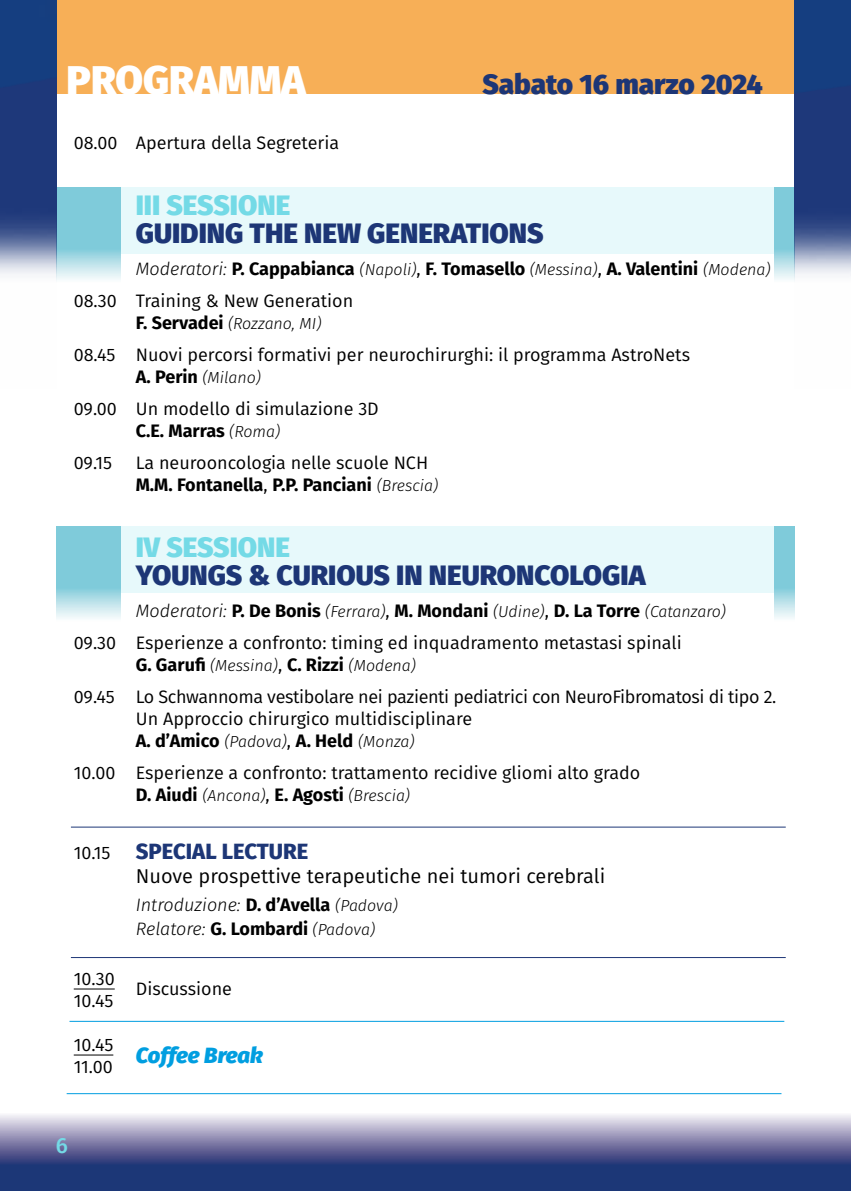
<style>
.page{position:relative;width:851px;height:1191px;background:#fff}
.page>*{position:absolute;margin:0;border:0;box-sizing:border-box;transform-origin:0 0}
.t1{font:800 40px "Fira Sans";color:#fff}
.t2{font:800 28px "Fira Sans";color:#1d3676}
.t3{font:800 28px "Fira Sans";color:#74dae6}
.t4{font:800 22px "Fira Sans";color:#1d3676}
.t5{font:italic 800 22px "Fira Sans";letter-spacing:-.01em;color:#009ee0}
.t6{font:500 22px "Fira Sans";color:#74dae6}
.t7{font:20px "Fira Sans";color:#000}
.t8{font:18px/22px "Fira Sans";color:#000}
.t9{font:18px/22px "Fira Sans";letter-spacing:-.02em;color:#000}
.t10{font:700 18px/32px "Fira Sans";color:#000}
.t11{font:italic 300 18px/24px "Fira Sans";color:#000}
.t12{font:italic 300 16px "Fira Sans";color:#000}
.s1{font-weight:300;font-style:italic}
.s2{font-weight:300;font-style:italic;font-size:16px}
.s3{font-weight:400}
.s4{font-weight:700;font-style:normal;font-size:18px}
.s5{font-weight:700}
.s6{font-weight:400;font-style:normal;font-size:18px}
.s7{font-weight:400;font-size:18px;color:#000}
.s8{font-weight:700;font-style:normal}
.s9{font-size:16px}
</style>
<div class="page">
<div style="left:89px;top:187px;width:693px;height:67px;background:#e7f9fb"></div>
<div style="left:89px;top:526px;width:693px;height:66px;background:#e7f9fb"></div>
<svg style="left:57px;top:187px;width:63px;height:93px;background:#94d3df"></svg>
<svg style="left:57px;top:526px;width:63px;height:93px;background:#94d3df"></svg>
<svg style="left:774px;top:187px;width:20px;height:93px;background:#94d3df"></svg>
<svg style="left:774px;top:526px;width:20px;height:93px;background:#94d3df"></svg>
<div style="left:45px;top:0;width:768px;height:94px;background:#f7af57"></div>
<svg style="left:0;top:1115px;width:850px;height:76px;background:#656e9d"></svg>
<svg style="left:850px;top:1115px;width:1px;height:76px"></svg>
<hr style="left:74px;top:988px;width:41px;height:1px;background:#000">
<hr style="left:74px;top:1054px;width:39px;height:1px;background:#000">
<img style="left:0;top:0;width:57px;height:281px">
<img style="left:794px;top:0;width:56px;height:281px">
<hr style="left:69px;top:1020px;width:715px;height:1px;background:#009ee0">
<hr style="left:67px;top:1093px;width:714px;height:1px;background:#009ee0">
<hr style="left:71px;top:826px;width:714px;height:1px;background:#1d3676">
<hr style="left:71px;top:957px;width:714px;height:1px;background:#1d3676">
<h1 class="t1" style="left:67px;top:44px;width:240px">PROGRAMMA</h1>
<h2 class="t2" style="left:482px;top:59px;width:282px">Sabato 16 marzo 2024</h2>
<p class="t8" style="left:74px;top:131px;width:267px">08.00 Apertura della Segreteria</p>
<h2 class="t3" style="left:136px;top:180px;width:156px">III SESSIONE</h2>
<h2 class="t2" style="left:136px;top:208px;width:409px">GUIDING THE NEW GENERATIONS</h2>
<p class="t10" style="left:74px;top:251px;width:698px;text-indent:62px"><span class="s1">Moderatori:</span> P. Cappabianca <span class="s2">(Napoli)</span><span class="s3">,</span> F. Tomasello <span class="s2">(Messina)</span><span class="s3">,</span> A. Valentini <span class="s2">(Modena)<br></span><span class="s3">08.30 Training &amp; New Generation</span></p>
<p class="t12" style="left:136px;top:312px;width:187px"><span class="s4">F. Servadei</span> (Rozzano, MI)</p>
<p class="t8" style="left:74px;top:343px;width:617px">08.45 Nuovi percorsi formativi per neurochirurghi: il programma AstroNets</p>
<p class="t12" style="left:136px;top:366px;width:127px"><span class="s4">A. Perin</span> (Milano)</p>
<p class="t8" style="left:136px;top:397px;width:244px;text-indent:-62px">09.00 Un modello di simulazione 3D<br><span class="s5">C.E. Marras</span> <span class="s2">(Roma)</span></p>
<p class="t8" style="left:74px;top:451px;width:40px">09.15</p>
<p class="t8" style="left:136px;top:451px;width:304px">La neurooncologia nelle scuole NCH<br><span class="s5">M.M. Fontanella</span>, <span class="s5">P.P. Panciani</span> <span class="s2">(Brescia)</span></p>
<h2 class="t3" style="left:136px;top:522px;width:156px">IV SESSIONE</h2>
<h2 class="t2" style="left:136px;top:550px;width:511px">YOUNGS &amp; CURIOUS IN NEURONCOLOGIA</h2>
<p class="t8" style="left:74px;top:594px;width:653px;line-height:32px;text-indent:62px"><span class="s1">Moderatori:</span> <span class="s5">P. De Bonis</span> <span class="s2">(Ferrara)</span>, <span class="s5">M. Mondani</span> <span class="s2">(Udine)</span>, <span class="s5">D. La Torre</span> <span class="s2">(Catanzaro)<br></span>09.30 Esperienze a confronto: timing ed inquadramento metastasi spinali</p>
<p class="t12" style="left:136px;top:654px;width:282px"><span class="s4">G. Garufi</span> (Messina)<span class="s6">,</span> <span class="s4">C. Rizzi</span> (Modena)</p>
<p class="t9" style="left:136px;top:685px;width:642px;text-indent:-62px">09.45 Lo Schwannoma vestibolare nei pazienti pediatrici con NeuroFibromatosi di tipo 2.<br>Un Approccio chirurgico multidisciplinare<br><span class="s5">A. d’Amico</span> <span class="s2">(Padova)</span>, <span class="s5">A. Held</span> <span class="s2">(Monza)</span></p>
<p class="t8" style="left:74px;top:761px;width:568px">10.00 Esperienze a confronto: trattamento recidive gliomi alto grado</p>
<p class="t12" style="left:136px;top:784px;width:276px"><span class="s4">D. Aiudi</span> (Ancona)<span class="s6">,</span> <span class="s4">E. Agosti</span> (Brescia)</p>
<p class="t4" style="left:74px;top:832px;width:236px"><span class="s7">10.15</span> SPECIAL LECTURE</p>
<p class="t7" style="left:136px;top:861px;width:471px">Nuove prospettive terapeutiche nei tumori cerebrali</p>
<p class="t11" style="left:136px;top:892px;width:263px">Introduzione: <span class="s8">D. d’Avella</span> <span class="s9">(Padova)<br></span>Relatore: <span class="s8">G. Lombardi</span> <span class="s9">(Padova)</span></p>
<p class="t8" style="left:74px;top:967px;width:42px">10.30</p>
<p class="t8" style="left:136px;top:977px;width:98px">Discussione</p>
<p class="t8" style="left:74px;top:989px;width:41px">10.45</p>
<p class="t8" style="left:74px;top:1033px;width:41px">10.45</p>
<p class="t5" style="left:136px;top:1035px;width:129px">Coffee Break</p>
<p class="t8" style="left:74px;top:1055px;width:41px">11.00</p>
<p class="t6" style="left:56px;top:1128px;width:14px">6</p>
</div>
